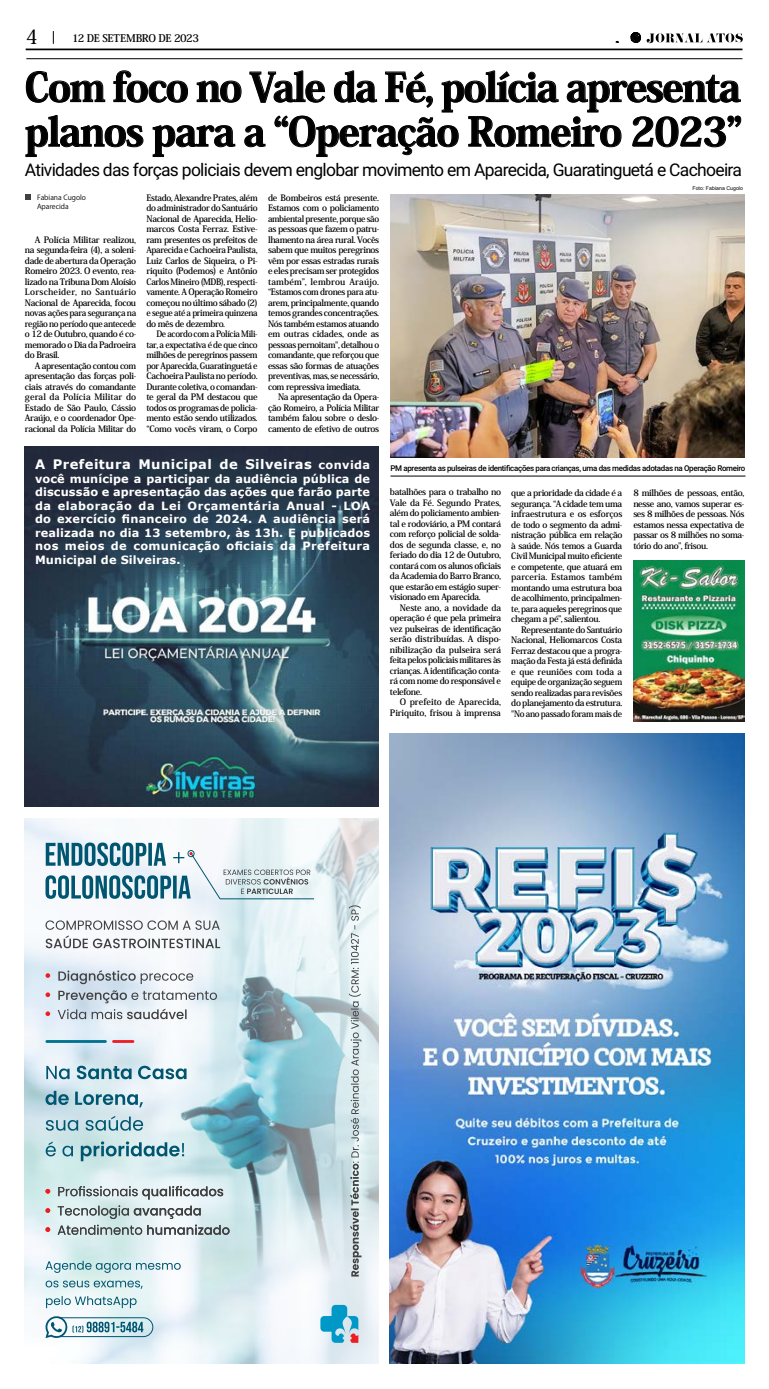
<style>
.page{position:relative;width:769px;height:1389px;background:#fff}
.page>*{position:absolute;margin:0;border:0;box-sizing:border-box;transform-origin:0 0}
.t1{font:800 39.38px/44.6px "Koz Min Pro";letter-spacing:-.03em;color:#000}
.t2{font:500 19.69px "Koz Min Pro";color:#000}
.t3{font:17.5px "Roboto";letter-spacing:-.04em;color:#000}
.t4{font:700 13.12px "Verdana";letter-spacing:.03em;color:#fff}
.t5{font:700 11.38px/13.5px "Verdana";letter-spacing:.03em;color:#fff;text-align:justify}
.t6{font:700 10.5px "Koz Min Pro";letter-spacing:-.04em;color:#000}
.t7{font:700 8.75px/10.5px "Koz Min Pro";letter-spacing:-.04em;color:#000;text-align:justify}
.t8{font:700 8.75px/10.5px "Koz Min Pro";letter-spacing:-.04em;color:#000;text-align:justify;scale:.95 1}
.t9{font:700 8.75px/10.5px "Koz Min Pro";letter-spacing:-.015em;color:#000;text-align:right}
.t10{font:500 7.96px "Roboto";letter-spacing:-.04em;color:#000}
.t11{font:7px/8.8px "Koz Go Pro";color:#000}
.t12{font:5.25px "Arial";color:#000}
.s1{font-size:11.38px}
</style>
<div class="page">
<svg style="left:53px;top:31px;width:1px;height:13px"></svg>
<hr style="left:26px;top:49px;width:716px;height:1px;background:#000">
<hr style="left:26px;top:59px;width:716px;height:1px;background:#000">
<svg style="left:647px;top:33px;width:96px;height:10px"></svg>
<svg style="left:630px;top:32px;width:11px;height:11px"></svg>
<svg style="left:26px;top:71px;width:715px;height:86px"></svg>
<svg style="left:25px;top:194px;width:6px;height:6px"></svg>
<hr style="left:390px;top:476px;width:355px;height:1px;background:#000">
<img style="left:391px;top:194px;width:354px;height:263px">
<img style="left:25px;top:446px;width:354px;height:361px">
<img style="left:390px;top:734px;width:354px;height:630px">
<svg style="left:25px;top:818px;width:354px;height:546px"></svg>
<svg style="left:46px;top:920px;width:174px;height:28px"></svg>
<svg style="left:58px;top:1186px;width:172px;height:49px;background:#bcc8ca"></svg>
<svg style="left:46px;top:1189px;width:4px;height:5px"></svg>
<svg style="left:46px;top:1208px;width:4px;height:5px"></svg>
<svg style="left:46px;top:1227px;width:4px;height:5px"></svg>
<svg style="left:58px;top:970px;width:159px;height:49px"></svg>
<svg style="left:46px;top:973px;width:4px;height:5px"></svg>
<svg style="left:46px;top:992px;width:4px;height:5px"></svg>
<svg style="left:46px;top:1011px;width:4px;height:5px"></svg>
<svg style="left:46px;top:1040px;width:88px;height:3px"></svg>
<hr style="left:220px;top:899px;width:94px;height:1px;background:#005670">
<svg style="left:46px;top:843px;width:264px;height:56px"></svg>
<div style="left:188px;top:850px;width:6px;height:7px;border:1px solid #005670;border-radius:50%"></div>
<svg style="left:46px;top:1066px;width:141px;height:65px;background:#b4d0d9"></svg>
<svg style="left:46px;top:1141px;width:138px;height:20px;background:#99c1c9"></svg>
<svg style="left:320px;top:1305px;width:38px;height:38px"></svg>
<svg style="left:46px;top:1261px;width:135px;height:47px"></svg>
<svg style="left:46px;top:1315px;width:108px;height:24px"></svg>
<svg style="left:349px;top:905px;width:12px;height:372px;background:#bdc7ca"></svg>
<img style="left:633px;top:560px;width:111px;height:161px">
<h2 class="t2" style="left:26px;top:22px;width:14px">4</h2>
<p class="t6" style="left:72px;top:30px;width:128px">12 DE SETEMBRO DE 2023</p>
<h1 class="t1" style="left:25px;top:63px;width:719px">Com foco no Vale da Fé, polícia apresenta planos para a “Operação Romeiro 2023”</h1>
<h3 class="t3" style="left:25px;top:157px;width:719px">Atividades das forças policiais devem englobar movimento em Aparecida, Guaratinguetá e Cachoeira</h3>
<p class="t11" style="left:37px;top:193px;width:50px">Fabiana Cugolo<br>Aparecida</p>
<p class="t7" style="left:25px;top:234px;width:113px;text-indent:10px">A Polícia Militar realizou, na segunda-feira (4), a soleni&shy;dade de abertura da Operação Romeiro 2023. O evento, rea&shy;lizado na Tribuna Dom Aloísio Lorscheider, no Santuário Nacional de Aparecida, focou novas ações para segurança na região no período que antecede o 12 de Outubro, quando é co&shy;memorado o Dia da Padroeira do Brasil.</p>
<p class="t7" style="left:25px;top:360px;width:113px;text-indent:10px">A apresentação contou com apresentação das forças poli&shy;ciais através do comandante geral da Polícia Militar do Estado de São Paulo, Cássio Araújo, e o coordenador Ope&shy;racional da Polícia Militar do</p>
<p class="t7" style="left:146px;top:192px;width:113px">Estado, Alexandre Prates, além do administrador do Santuário Nacional de Aparecida, Helio&shy;marcos Costa Ferraz. Estive&shy;ram presentes os prefeitos de Aparecida e Cachoeira Paulista, Luiz Carlos de Siqueira, o Pi&shy;riquito (Podemos) e Antônio Carlos Mineiro (MDB), respecti&shy;vamente. A Operação Romeiro começou no último sábado (2) e segue até a primeira quinzena do mês de dezembro.</p>
<p class="t8" style="left:146px;top:328px;width:118px;text-indent:10px">De acordo com a Polícia Mili&shy;tar, a expectativa é de que cinco milhões de peregrinos passem por Aparecida, Guaratinguetá e Cachoeira Paulista no período.<br>Durante coletiva, o comandan&shy;te geral da PM destacou que todos os programas de policia&shy;mento estão sendo utilizados. “Como vocês viram, o Corpo</p>
<p class="t7" style="left:268px;top:192px;width:113px">de Bombeiros está presente.<br>Estamos com o policiamento ambiental presente, porque são as pessoas que fazem o patru&shy;lhamento na área rural. Vocês sabem que muitos peregrinos vêm por essas estradas rurais e eles precisam ser protegidos também”, lembrou Araújo. “Estamos com drones para atu&shy;arem, principalmente, quando temos grandes concentrações.<br>Nós também estamos atuando em outras cidades, onde as pessoas pernoitam", detalhou o comandante, que reforçou que essas são formas de atuações preventivas, mas, se necessário, com repressiva imediata.</p>
<p class="t7" style="left:268px;top:391px;width:113px;text-indent:10px">Na apresentação da Opera&shy;ção Romeiro, a Polícia Militar também falou sobre o deslo&shy;camento de efetivo de outros</p>
<h3 class="t4" style="left:35px;top:455px;width:337px">A Prefeitura Municipal de Silveiras <span class="s1">convida</span></h3>
<p class="t5" style="left:35px;top:472px;width:337px">você munícipe a participar da audiência pública de discussão e apresentação das ações que farão parte da elaboração da Lei Orçamentária Anual - LOA do exercício financeiro de 2024. A audiência será realizada no dia 13 setembro, às 13h. E publicados nos meios de comunicação oficiais da Prefeitura Municipal de Silveiras.</p>
<p class="t12" style="left:692px;top:185px;width:52px">Foto: Fabiana Cugolo</p>
<p class="t10" style="left:390px;top:462px;width:356px">PM apresenta as pulseiras de identificações para crianças, uma das medidas adotadas na Operação Romeiro</p>
<p class="t7" style="left:390px;top:486px;width:113px">batalhões para o trabalho no Vale da Fé. Segundo Prates, além do policiamento ambien&shy;tal e rodoviário, a PM contará com reforço policial de solda&shy;dos de segunda classe, e, no feriado do dia 12 de Outubro, contará com os alunos oficiais da Academia do Barro Branco, que estarão em estágio super&shy;visionado em Aparecida.</p>
<p class="t7" style="left:390px;top:602px;width:113px;text-indent:10px">Neste ano, a novidade da operação é que pela primeira vez pulseiras de identificação serão distribuídas. A dispo&shy;nibilização da pulseira será feita pelos policiais militares às crianças. A identificação conta&shy;rá com nome do responsável e telefone.</p>
<p class="t9" style="left:390px;top:696px;width:113px">O prefeito de Aparecida,<br>Piriquito, frisou à imprensa</p>
<p class="t7" style="left:511px;top:487px;width:113px">que a prioridade da cidade é a segurança. “A cidade tem uma infraestrutura e os esforços de todo o segmento da admi&shy;nistração pública em relação à saúde. Nós temos a Guarda Civil Municipal muito eficiente e competente, que atuará em parceria. Estamos também montando uma estrutura boa de acolhimento, principalmen&shy;te, para aqueles peregrinos que chegam a pé”, salientou.</p>
<p class="t7" style="left:511px;top:624px;width:112px;text-indent:10px">Representante do Santuário Nacional, Heliomarcos Costa Ferraz destacou que a progra&shy;mação da Festa já está definida e que reuniões com toda a equipe de organização seguem sendo realizadas para revisões do planejamento da estrutura. "No ano passado foram mais de</p>
<p class="t7" style="left:633px;top:488px;width:113px">8 milhões de pessoas, então, nesse ano, vamos superar es&shy;ses 8 milhões de pessoas. Nós estamos nessa expectativa de passar os 8 milhões no soma&shy;tório do ano”, frisou.</p>
</div>
